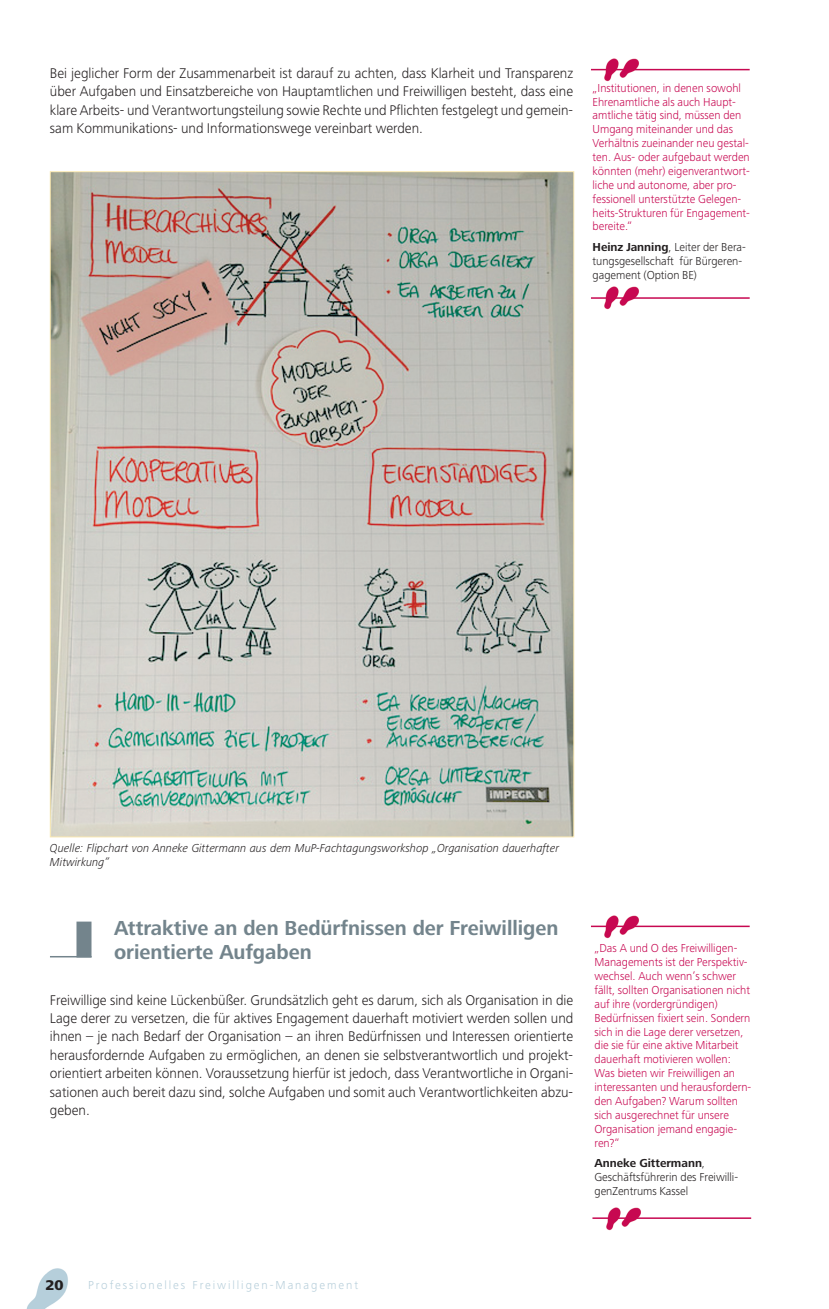
<style>
.page{position:relative;width:829px;height:1309px;background:#fff}
.page>*{position:absolute;margin:0;border:0;box-sizing:border-box;transform-origin:0 0}
.t1{font:700 21px/24px "Frutiger Next LT";color:#73848c}
.t2{font:800 14.7px "Frutiger Next LT";color:#231f20}
.t3{font:300 14.55px/18.5px "Frutiger Next LT";letter-spacing:-.005em;color:#231f20;text-align:justify}
.t4{font:300 12px/13.8px "Frutiger Next LT";letter-spacing:-.005em;color:#c70851}
.t5{font:300 12px/14px "Frutiger Next LT";letter-spacing:-.005em;color:#231f20}
.t6{font:italic 300 12px/14px "Frutiger Next LT";letter-spacing:-.005em;color:#231f20}
.t7{font:300 12px "Frutiger Next LT";letter-spacing:.16em;color:#b6ceda}
.s1{font-weight:700}
</style>
<div class="page">
<img style="left:26px;top:1268px;width:42px;height:41px">
<img style="left:52px;top:173px;width:520px;height:662px">
<hr style="left:50px;top:956px;width:42px;height:1px;background:#73848c">
<div style="left:76px;top:921px;width:15px;height:36px;background:#73848c"></div>
<img style="left:594px;top:915px;width:48px;height:24px">
<hr style="left:591px;top:925px;width:158px;height:2px;background:#c70851">
<img style="left:594px;top:58px;width:48px;height:24px">
<hr style="left:591px;top:69px;width:158px;height:1px;background:#c70851">
<img style="left:604px;top:286px;width:35px;height:24px">
<hr style="left:591px;top:297px;width:158px;height:2px;background:#c70851">
<img style="left:606px;top:1207px;width:35px;height:24px">
<hr style="left:592px;top:1217px;width:159px;height:2px;background:#c70851">
<p class="t3" style="left:50px;top:65px;width:525px">Bei jeglicher Form der Zusammenarbeit ist darauf zu achten, dass Klarheit und Transparenz über Aufgaben und Einsatzbereiche von Hauptamtlichen und Freiwilligen besteht, dass eine klare Arbeits- und Verantwortungsteilung sowie Rechte und Pflichten festgelegt und gemein&shy;sam Kommunikations- und Informationswege vereinbart werden.</p>
<p class="t4" style="left:592px;top:82px;width:159px">„Institutionen, in denen sowohl<br>Ehrenamtliche als auch Haupt&shy;amtliche tätig sind, müssen den<br>Umgang miteinander und das<br>Verhältnis zueinander neu gestal&shy;ten. Aus- oder aufgebaut werden könnten (mehr) eigenverantwort&shy;liche und autonome, aber pro&shy;fessionell unterstützte Gelegen&shy;heits-Strukturen für Engagement&shy;bereite.“</p>
<p class="t5" style="left:592px;top:241px;width:155px"><span class="s1">Heinz Janning</span>, Leiter der Bera&shy;tungsgesellschaft für Bürgeren&shy;gagement (Option BE)</p>
<p class="t6" style="left:50px;top:842px;width:510px">Quelle: Flipchart von Anneke Gittermann aus dem MuP-Fachtagungsworkshop „Organisation dauerhafter<br>Mitwirkung”</p>
<h1 class="t1" style="left:114px;top:917px;width:446px">Attraktive an den Bedürfnissen der Freiwilligen orientierte Aufgaben</h1>
<p class="t3" style="left:50px;top:992px;width:525px">Freiwillige sind keine Lückenbüßer. Grundsätzlich geht es darum, sich als Organisation in die Lage derer zu versetzen, die für aktives Engagement dauerhaft motiviert werden sollen und ihnen – je nach Bedarf der Organisation – an ihren Bedürfnissen und Interessen orientierte herausfordernde Aufgaben zu ermöglichen, an denen sie selbstverantwortlich und projekt&shy;orientiert arbeiten können. Voraussetzung hierfür ist jedoch, dass Verantwortliche in Organi&shy;sationen auch bereit dazu sind, solche Aufgaben und somit auch Verantwortlichkeiten abzu&shy;geben.</p>
<p class="t4" style="left:594px;top:942px;width:158px">„Das A und O des Freiwilligen-<br>Managements ist der Perspektiv&shy;wechsel. Auch wenn’s schwer fällt, sollten Organisationen nicht auf ihre (vordergründigen)<br>Bedürfnissen fixiert sein. Sondern sich in die Lage derer versetzen, die sie für eine aktive Mitarbeit dauerhaft motivieren wollen:<br>Was bieten wir Freiwilligen an interessanten und herausfordern&shy;den Aufgaben? Warum sollten sich ausgerechnet für unsere<br>Organisation jemand engagie&shy;ren?“</p>
<p class="t5" style="left:594px;top:1157px;width:145px"><span class="s1">Anneke Gittermann</span>,<br>Geschäftsführerin des Freiwilli&shy;genZentrums Kassel</p>
<p class="t2" style="left:46px;top:1279px;width:20px">20</p>
<p class="t7" style="left:88px;top:1280px;width:271px">Professionelles Freiwilligen-Management</p>
</div>
